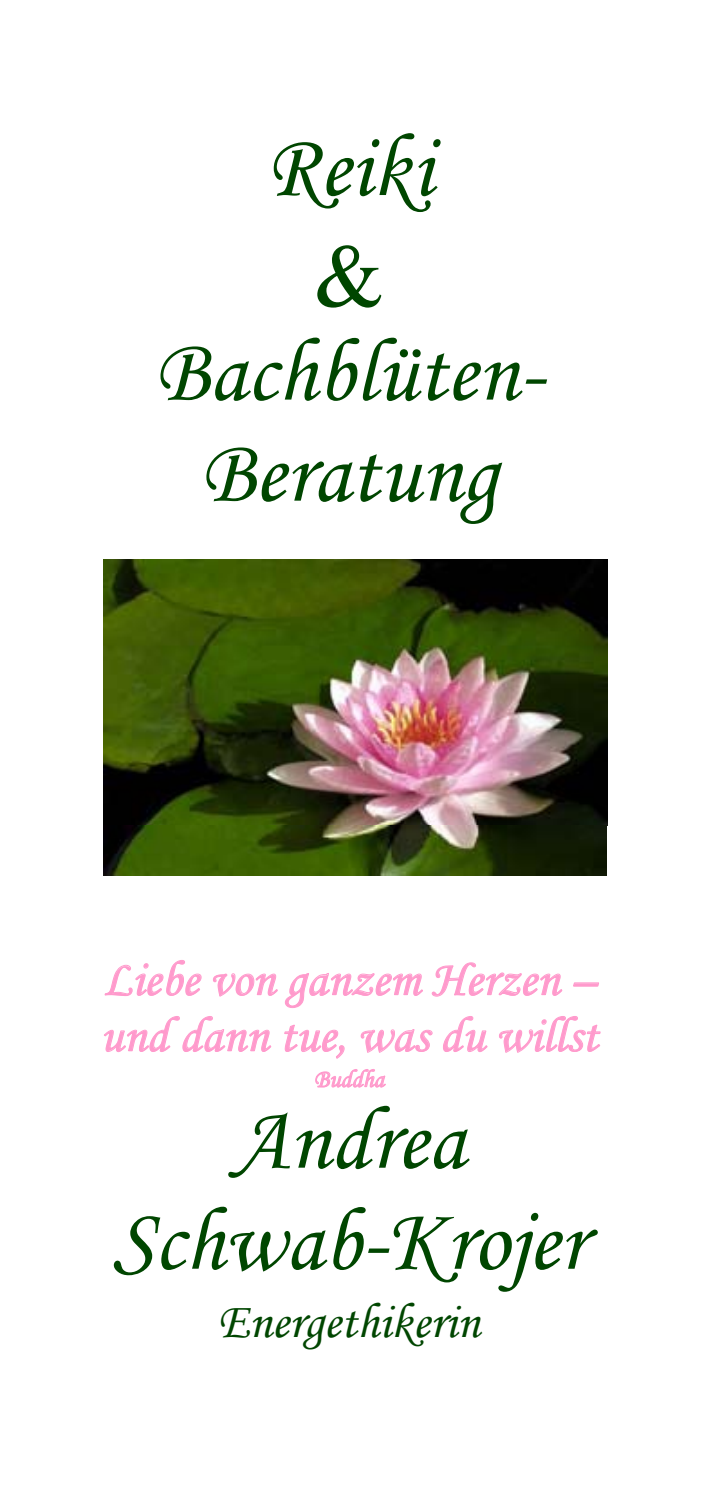
<style>
.page{position:relative;width:709px;height:1489px;background:#fff}
.page>*{position:absolute;margin:0;border:0;box-sizing:border-box;transform-origin:0 0}
.t1{font:90px/101px "Monotype Corsiva";color:#004600;text-align:center}
.t2{font:90px "Times New Roman";color:#004600}
.t3{font:50px/56px "Monotype Corsiva";color:#ff9acc}
.t4{font:50px "Monotype Corsiva";color:#004600}
.t5{font:25px "Monotype Corsiva";color:#ff9acc}
</style>
<div class="page">
<svg style="left:104px;top:960px;width:98px;height:36px"></svg>
<svg style="left:213px;top:973px;width:210px;height:35px"></svg>
<svg style="left:431px;top:962px;width:132px;height:35px"></svg>
<svg style="left:573px;top:982px;width:26px;height:5px"></svg>
<svg style="left:104px;top:1016px;width:168px;height:36px"></svg>
<svg style="left:284px;top:1024px;width:61px;height:35px"></svg>
<svg style="left:360px;top:1029px;width:73px;height:24px"></svg>
<svg style="left:443px;top:1016px;width:45px;height:36px"></svg>
<svg style="left:499px;top:1016px;width:102px;height:37px"></svg>
<svg style="left:315px;top:1069px;width:71px;height:19px"></svg>
<img style="left:104px;top:559px;width:503px;height:316px">
<p class="t1" style="left:265px;top:117px;width:169px">Reiki</p>
<p class="t2" style="left:314px;top:215px;width:72px">&amp;</p>
<p class="t1" style="left:154px;top:322px;width:394px">Bachblüten-<br>Beratung</p>
<p class="t3" style="left:100px;top:951px;width:499px">Liebe von ganzem Herzen – und dann tue, was du willst</p>
<p class="t5" style="left:314px;top:1063px;width:72px">Buddha</p>
<p class="t1" style="left:112px;top:1089px;width:475px">Andrea<br>Schwab-Krojer</p>
<p class="t4" style="left:218px;top:1291px;width:263px">Energethikerin</p>
</div>
